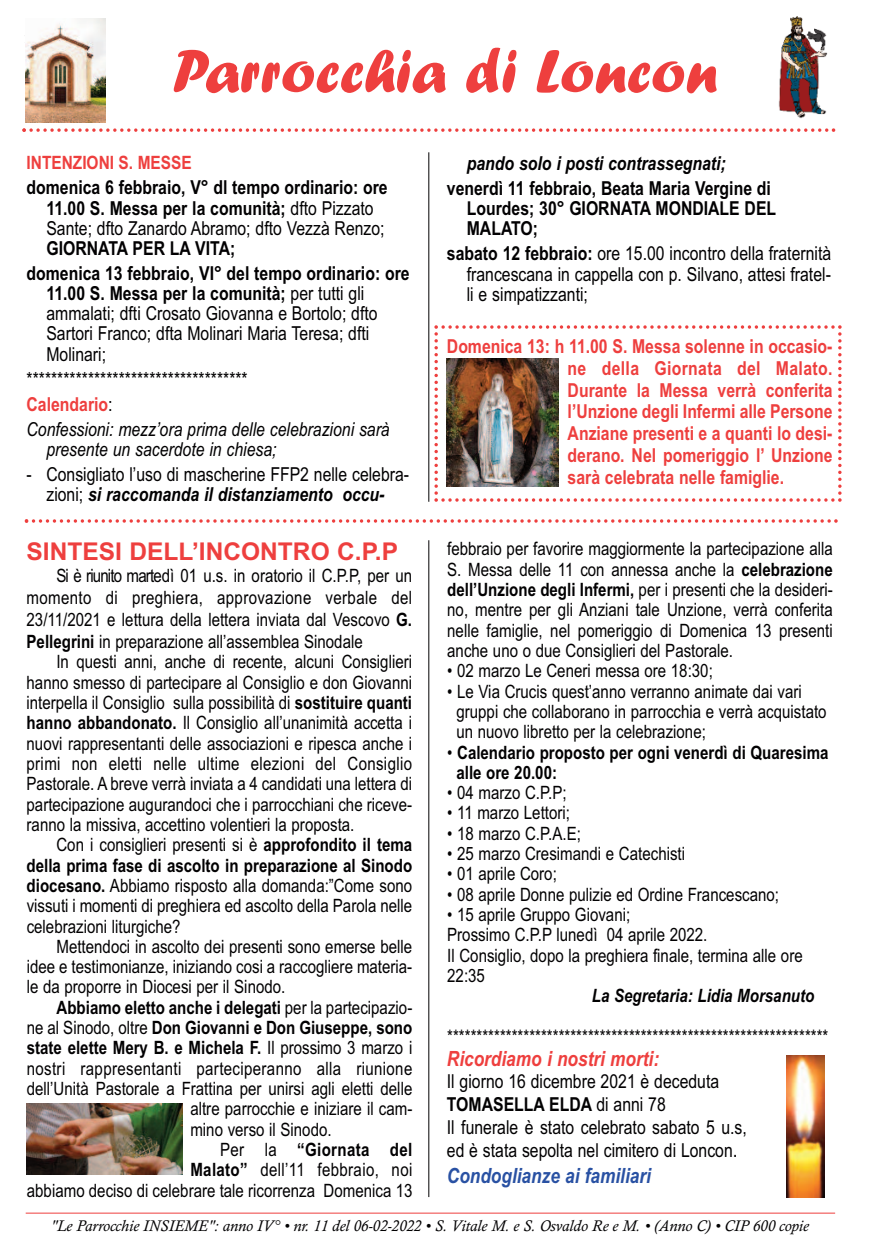
<style>
.page{position:relative;width:874px;height:1241px;background:#fff}
.page>*{position:absolute;margin:0;border:0;box-sizing:border-box;transform-origin:0 0}
.t1{font:63px "Forte";color:#ee3f3e}
.t2{font:700 24.5px "Arial";color:#ee3f3e}
.t3{font:italic 700 21px "Arial Narrow";color:#ee3f3e}
.t4{font:italic 700 21px "Arial Narrow";color:#2951a3}
.t5{font:19.25px/20.1px "Arial Narrow";color:#020102}
.t6{font:700 19.25px/20.1px "Arial Narrow";color:#020102}
.t7{font:700 19.25px/21.9px "Arial Narrow";color:#ee3f3e;text-align:justify}
.t8{font:italic 19.25px/25px "Arial Narrow";color:#020102}
.t9{font:italic 700 19.25px "Arial Narrow";color:#020102}
.t10{font:18.38px/20.3px "Arial Narrow";color:#020102;text-align:justify}
.t11{font:700 18.38px/20.3px "Arial Narrow";color:#020102}
.t12{font:18.38px "Arial Narrow";letter-spacing:.02em;color:#020102}
.t13{font:italic 700 18.38px "Arial Narrow";color:#020102}
.t14{font:700 18.38px "Arial Narrow";color:#ee3f3e}
.t15{font:700 18.38px "Arial Narrow";letter-spacing:.02em;color:#020102}
.t16{font:italic 15.75px "Calisto";color:#020102}
.s1{font-weight:400}
.s2{font-weight:700}
.s3{font-style:normal}
.s4{font-weight:700;font-style:normal;color:#ee3f3e}
.s5{font-weight:700;font-style:italic}
.s6{font-size:21px}
</style>
<div class="page">
<hr style="left:26px;top:1212px;width:808px;height:1px;background:#ee3f3e">
<svg style="left:22px;top:128px;width:812px;height:4px"></svg>
<img style="left:26px;top:18px;width:79px;height:105px">
<img style="left:778px;top:16px;width:50px;height:103px">
<svg style="left:25px;top:519px;width:812px;height:3px"></svg>
<hr style="left:428px;top:152px;width:1px;height:349px;background:#020102">
<img style="left:26px;top:1103px;width:157px;height:71px">
<hr style="left:428px;top:540px;width:1px;height:656px;background:#020102">
<img style="left:786px;top:1055px;width:37px;height:141px">
<svg style="left:434px;top:325px;width:407px;height:176px"></svg>
<h1 class="t1" style="left:172px;top:34px;width:546px">Parrocchia di Loncon</h1>
<p class="t14" style="left:27px;top:152px;width:167px">INTENZIONI S. MESSE</p>
<p class="t6" style="left:46px;top:178px;width:342px;text-indent:-20px">domenica 6 febbraio, V° dl tempo ordinario: ore<br>11.00 S. Messa per la comunità; <span class="s1">dfto Pizzato<br>Sante; dfto Zanardo Abramo; dfto Vezzà Renzo;</span></p>
<p class="t6" style="left:27px;top:236px;width:384px;line-height:25px;text-indent:20px">GIORNATA PER LA VITA;<br>domenica 13 febbraio, VI° del tempo ordinario: ore</p>
<p class="t5" style="left:46px;top:283px;width:332px"><span class="s2">11.00 S. Messa per la comunità;</span> per tutti gli ammalati; dfti Crosato Giovanna e Bortolo; dfto Sartori Franco; dfta Molinari Maria Teresa; dfti Molinari;</p>
<p class="t8" style="left:27px;top:366px;width:364px"><span class="s3">************************************<br></span><span class="s4">Calendario</span><span class="s3">:<br></span>Confessioni: mezz’ora prima delle celebrazioni sarà</p>
<p class="t8" style="left:46px;top:437px;width:231px">presente un sacerdote in chiesa;</p>
<p class="t5" style="left:27px;top:464px;width:384px;text-align:center">- Consigliato l’uso di mascherine FFP2 nelle celebra&shy;zioni; <span class="s5">si raccomanda il distanziamento occu-</span></p>
<h2 class="t2" style="left:27px;top:537px;width:373px">SINTESI DELL’INCONTRO C.P.P</h2>
<p class="t10" style="left:27px;top:564px;width:387px;line-height:22.1px;text-indent:30px">Si è riunito martedì 01 u.s. in oratorio il C.P.P, per un momento di preghiera, approvazione verbale del 23/11/2021 e lettura della lettera inviata dal Vescovo <span class="s2">G.<br>Pellegrini</span> in preparazione all’assemblea Sinodale</p>
<p class="t10" style="left:27px;top:651px;width:387px;text-indent:30px">In questi anni, anche di recente, alcuni Consiglieri hanno smesso di partecipare al Consiglio e don Giovanni interpella il Consiglio sulla possibilità di <span class="s2">sostituire quanti hanno abbandonato.</span> Il Consiglio all’unanimità accetta i nuovi rappresentanti delle associazioni e ripesca anche i primi non eletti nelle ultime elezioni del Consiglio Pastorale. A breve verrà inviata a 4 candidati una lettera di partecipazione augurandoci che i parrocchiani che riceve&shy;ranno la missiva, accettino volentieri la proposta.</p>
<p class="t10" style="left:27px;top:834px;width:387px;text-indent:30px">Con i consiglieri presenti si è <span class="s2">approfondito il tema della prima fase di ascolto in preparazione al Sinodo diocesano.</span> Abbiamo risposto alla domanda:”Come sono vissuti i momenti di preghiera ed ascolto della Parola nelle celebrazioni liturgiche?</p>
<p class="t10" style="left:27px;top:936px;width:387px;text-indent:30px">Mettendoci in ascolto dei presenti sono emerse belle idee e testimonianze, iniziando cosi a raccogliere materia&shy;le da proporre in Diocesi per il Sinodo.</p>
<p class="t11" style="left:56px;top:997px;width:357px">Abbiamo eletto anche i delegati <span class="s1">per la partecipazio-</span></p>
<p class="t11" style="left:27px;top:1017px;width:387px"><span class="s1">ne al Sinodo, oltre</span> Don Giovanni e Don Giuseppe, sono</p>
<p class="t11" style="left:27px;top:1037px;width:387px">state elette Mery B. e Michela F. <span class="s1">Il prossimo 3 marzo i</span></p>
<p class="t12" style="left:27px;top:1057px;width:387px">nostri rappresentanti parteciperanno alla riunione</p>
<p class="t10" style="left:27px;top:1078px;width:387px">dell’Unità Pastorale a Frattina per unirsi agli eletti delle</p>
<p class="t10" style="left:190px;top:1098px;width:223px">altre parrocchie e iniziare il cam-</p>
<p class="t10" style="left:190px;top:1118px;width:143px">mino verso il Sinodo.</p>
<p class="t15" style="left:220px;top:1138px;width:194px"><span class="s1">Per la</span> “Giornata del</p>
<p class="t12" style="left:190px;top:1158px;width:223px"><span class="s2">Malato”</span> dell’11 febbraio, noi</p>
<p class="t10" style="left:27px;top:1179px;width:387px">abbiamo deciso di celebrare tale ricorrenza Domenica 13</p>
<p class="t9" style="left:466px;top:152px;width:260px">pando solo i posti contrassegnati;</p>
<p class="t6" style="left:466px;top:178px;width:311px;text-indent:-20px">venerdì 11 febbraio, Beata Maria Vergine di<br>Lourdes; 30° GIORNATA MONDIALE DEL<br>MALATO;</p>
<p class="t5" style="left:466px;top:244px;width:366px;text-align:justify;text-indent:-20px"><span class="s2">sabato 12 febbraio:</span> ore 15.00 incontro della fraternità francescana in cappella con p. Silvano, attesi fratel&shy;li e simpatizzanti;</p>
<p class="t7" style="left:567px;top:335px;width:266px;text-indent:-121px">Domenica 13: h 11.00 S. Messa solenne in occasio&shy;ne della Giornata del Malato.<br>Durante la Messa verrà conferita l’Unzione degli Infermi alle Persone Anziane presenti e a quanti lo desi&shy;derano. Nel pomeriggio l’ Unzione sarà celebrata nelle famiglie.</p>
<p class="t10" style="left:447px;top:539px;width:387px">febbraio per favorire maggiormente la partecipazione alla S. Messa delle 11 con annessa anche la <span class="s2">celebrazione dell’Unzione degli Infermi,</span> per i presenti che la desideri&shy;no, mentre per gli Anziani tale Unzione, verrà conferita nelle famiglie, nel pomeriggio di Domenica 13 presenti anche uno o due Consiglieri del Pastorale.</p>
<p class="t10" style="left:447px;top:660px;width:267px">• 02 marzo Le Ceneri messa ore 18:30;</p>
<p class="t10" style="left:456px;top:681px;width:371px;text-align:left;text-indent:-9px">• Le Via Crucis quest’anno verranno animate dai vari gruppi che collaborano in parrocchia e verrà acquistato un nuovo libretto per la celebrazione;</p>
<p class="t11" style="left:456px;top:742px;width:373px;text-indent:-9px"><span class="s1">•</span> Calendario proposto per ogni venerdì di Quaresima alle ore 20.00:</p>
<p class="t10" style="left:447px;top:782px;width:121px">• 04 marzo C.P.P;</p>
<p class="t10" style="left:447px;top:802px;width:124px">• 11 marzo Lettori;</p>
<p class="t10" style="left:447px;top:823px;width:135px">• 18 marzo C.P.A.E;</p>
<p class="t10" style="left:447px;top:843px;width:239px">• 25 marzo Cresimandi e Catechisti</p>
<p class="t10" style="left:447px;top:863px;width:111px">• 01 aprile Coro;</p>
<p class="t10" style="left:447px;top:884px;width:333px">• 08 aprile Donne pulizie ed Ordine Francescano;</p>
<p class="t10" style="left:447px;top:904px;width:357px;text-align:left">• 15 aprile Gruppo Giovani;<br>Prossimo C.P.P lunedì 04 aprile 2022.<br>Il Consiglio, dopo la preghiera finale, termina alle ore<br>22:35</p>
<p class="t13" style="left:591px;top:985px;width:224px">La Segretaria: Lidia Morsanuto</p>
<p class="t10" style="left:447px;top:1026px;width:382px">*****************************************************************</p>
<p class="t3" style="left:446px;top:1045px;width:213px">Ricordiamo i nostri morti:</p>
<p class="t5" style="left:446px;top:1070px;width:301px;line-height:22.8px">Il giorno 16 dicembre 2021 è deceduta <span class="s2">TOMASELLA ELDA</span> di anni 78<br>Il funerale è stato celebrato sabato 5 u.s, ed è stata sepolta nel cimitero di Loncon<span class="s6">.</span></p>
<p class="t4" style="left:446px;top:1163px;width:205px">Condoglianze ai familiari</p>
<p class="t16" style="left:51px;top:1216px;width:759px">"Le Parrocchie INSIEME": anno IV° • nr. 11 del 06-02-2022 • S. Vitale M. e S. Osvaldo Re e M. • (Anno C) • CIP 600 copie</p>
</div>
